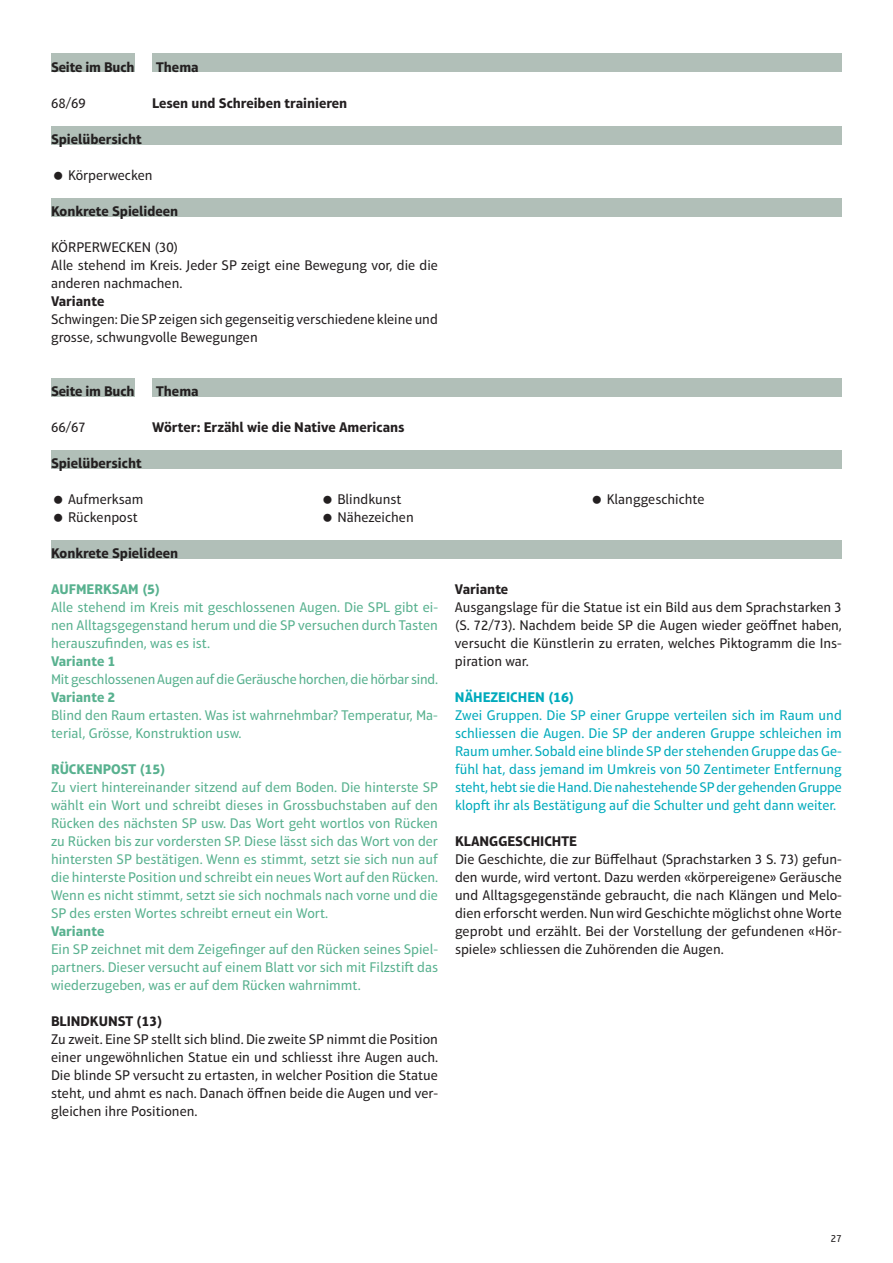
<style>
.page{position:relative;width:893px;height:1263px;background:#fff}
.page>*{position:absolute;margin:0;border:0;box-sizing:border-box;transform-origin:0 0}
.t1{font:14.25px/18px "Aptifer Sans LT Pro";color:#231f20}
.t2{font:14.25px/18px "Aptifer Sans LT Pro";color:#58b18f;text-align:justify}
.t3{font:14.25px/18px "Aptifer Sans LT Pro";color:#00aabc;text-align:justify}
.t4{font:700 14.25px "Aptifer Sans LT Pro";color:#231f20}
.t5{font:700 14.25px "Aptifer Sans LT Pro";color:#58b18f}
.t6{font:700 14.25px "Aptifer Sans LT Pro";color:#00aabc}
.t7{font:10.5px "Aptifer Sans LT Pro";color:#231f20}
</style>
<div class="page">
<div style="left:152px;top:54px;width:690px;height:18px;background:#b1bfb8"></div>
<div style="left:152px;top:378px;width:690px;height:18px;background:#b1bfb8"></div>
<div style="left:51px;top:54px;width:84px;height:18px;background:#b1bfb8"></div>
<div style="left:51px;top:378px;width:84px;height:18px;background:#b1bfb8"></div>
<div style="left:51px;top:198px;width:791px;height:18px;background:#b1bfb8"></div>
<div style="left:51px;top:540px;width:791px;height:18px;background:#b1bfb8"></div>
<div style="left:51px;top:126px;width:791px;height:18px;background:#b1bfb8"></div>
<div style="left:51px;top:450px;width:791px;height:18px;background:#b1bfb8"></div>
<p class="t4" style="left:51px;top:59px;width:85px">Seite im Buch</p>
<p class="t1" style="left:51px;top:94px;width:36px">68/69</p>
<p class="t4" style="left:51px;top:131px;width:92px">Spielübersicht</p>
<p class="t4" style="left:156px;top:59px;width:44px">Thema</p>
<p class="t4" style="left:152px;top:95px;width:197px">Lesen und Schreiben trainieren</p>
<p class="t1" style="left:68px;top:166px;width:86px">Körperwecken</p>
<p class="t4" style="left:51px;top:203px;width:129px">Konkrete Spielideen</p>
<p class="t1" style="left:51px;top:238px;width:388px">KÖRPERWECKEN (30)<br>Alle stehend im Kreis. Jeder SP zeigt eine Bewegung vor, die die anderen nachmachen.</p>
<p class="t4" style="left:51px;top:293px;width:55px">Variante</p>
<p class="t1" style="left:51px;top:310px;width:388px">Schwingen: Die SP zeigen sich gegenseitig verschiedene kleine und grosse, schwungvolle Bewegungen</p>
<p class="t4" style="left:51px;top:383px;width:85px">Seite im Buch</p>
<p class="t1" style="left:51px;top:418px;width:36px">66/67</p>
<p class="t4" style="left:51px;top:455px;width:92px">Spielübersicht</p>
<p class="t4" style="left:156px;top:383px;width:44px">Thema</p>
<p class="t4" style="left:152px;top:419px;width:254px">Wörter: Erzähl wie die Native Americans</p>
<p class="t1" style="left:68px;top:490px;width:77px">Aufmerksam<br>Rückenpost</p>
<p class="t1" style="left:337px;top:490px;width:78px">Blindkunst<br>Nähezeichen</p>
<p class="t1" style="left:607px;top:490px;width:99px">Klanggeschichte</p>
<p class="t4" style="left:51px;top:545px;width:129px">Konkrete Spielideen</p>
<p class="t5" style="left:51px;top:581px;width:111px">AUFMERKSAM (5)</p>
<p class="t2" style="left:51px;top:598px;width:388px">Alle stehend im Kreis mit geschlossenen Augen. Die SPL gibt ei&shy;nen Alltagsgegenstand herum und die SP versuchen durch Tasten herauszufinden, was es ist.</p>
<p class="t5" style="left:51px;top:653px;width:66px">Variante 1</p>
<p class="t2" style="left:51px;top:670px;width:389px">Mit geschlossenen Augen auf die Geräusche horchen, die hörbar sind.</p>
<p class="t5" style="left:51px;top:689px;width:66px">Variante 2</p>
<p class="t2" style="left:51px;top:706px;width:388px">Blind den Raum ertasten. Was ist wahrnehmbar? Temperatur, Ma&shy;terial, Grösse, Konstruktion usw.</p>
<p class="t5" style="left:51px;top:761px;width:116px">RÜCKENPOST (15)</p>
<p class="t2" style="left:51px;top:778px;width:389px">Zu viert hintereinander sitzend auf dem Boden. Die hinterste SP wählt ein Wort und schreibt dieses in Grossbuchstaben auf den Rücken des nächsten SP usw. Das Wort geht wortlos von Rücken zu Rücken bis zur vordersten SP. Diese lässt sich das Wort von der hintersten SP bestätigen. Wenn es stimmt, setzt sie sich nun auf die hinterste Position und schreibt ein neues Wort auf den Rücken.<br>Wenn es nicht stimmt, setzt sie sich nochmals nach vorne und die SP des ersten Wortes schreibt erneut ein Wort.</p>
<p class="t5" style="left:51px;top:923px;width:55px">Variante</p>
<p class="t2" style="left:51px;top:940px;width:388px">Ein SP zeichnet mit dem Zeigefinger auf den Rücken seines Spiel&shy;partners. Dieser versucht auf einem Blatt vor sich mit Filzstift das wiederzugeben, was er auf dem Rücken wahrnimmt.</p>
<p class="t4" style="left:51px;top:1013px;width:113px">BLINDKUNST (13)</p>
<p class="t1" style="left:51px;top:1030px;width:389px;text-align:justify">Zu zweit. Eine SP stellt sich blind. Die zweite SP nimmt die Position einer ungewöhnlichen Statue ein und schliesst ihre Augen auch.<br>Die blinde SP versucht zu ertasten, in welcher Position die Statue steht, und ahmt es nach. Danach öffnen beide die Augen und ver&shy;gleichen ihre Positionen.</p>
<p class="t4" style="left:455px;top:581px;width:55px">Variante</p>
<p class="t1" style="left:455px;top:598px;width:388px;text-align:justify">Ausgangslage für die Statue ist ein Bild aus dem Sprachstarken 3 (S. 72/73). Nachdem beide SP die Augen wieder geöffnet haben, versucht die Künstlerin zu erraten, welches Piktogramm die Ins&shy;piration war.</p>
<p class="t6" style="left:455px;top:688px;width:121px">NÄHEZEICHEN (16)</p>
<p class="t3" style="left:455px;top:706px;width:388px">Zwei Gruppen. Die SP einer Gruppe verteilen sich im Raum und schliessen die Augen. Die SP der anderen Gruppe schleichen im Raum umher. Sobald eine blinde SP der stehenden Gruppe das Ge&shy;fühl hat, dass jemand im Umkreis von 50 Zentimeter Entfernung steht, hebt sie die Hand. Die nahestehende SP der gehenden Gruppe klopft ihr als Bestätigung auf die Schulter und geht dann weiter.</p>
<p class="t4" style="left:455px;top:833px;width:123px">KLANGGESCHICHTE</p>
<p class="t1" style="left:455px;top:850px;width:388px;text-align:justify">Die Geschichte, die zur Büffelhaut (Sprachstarken 3 S. 73) gefun&shy;den wurde, wird vertont. Dazu werden «körpereigene» Geräusche und Alltagsgegenstände gebraucht, die nach Klängen und Melo&shy;dien erforscht werden. Nun wird Geschichte möglichst ohne Worte geprobt und erzählt. Bei der Vorstellung der gefundenen «Hör&shy;spiele» schliessen die Zuhörenden die Augen.</p>
<p class="t7" style="left:831px;top:1232px;width:13px">27</p>
</div>
